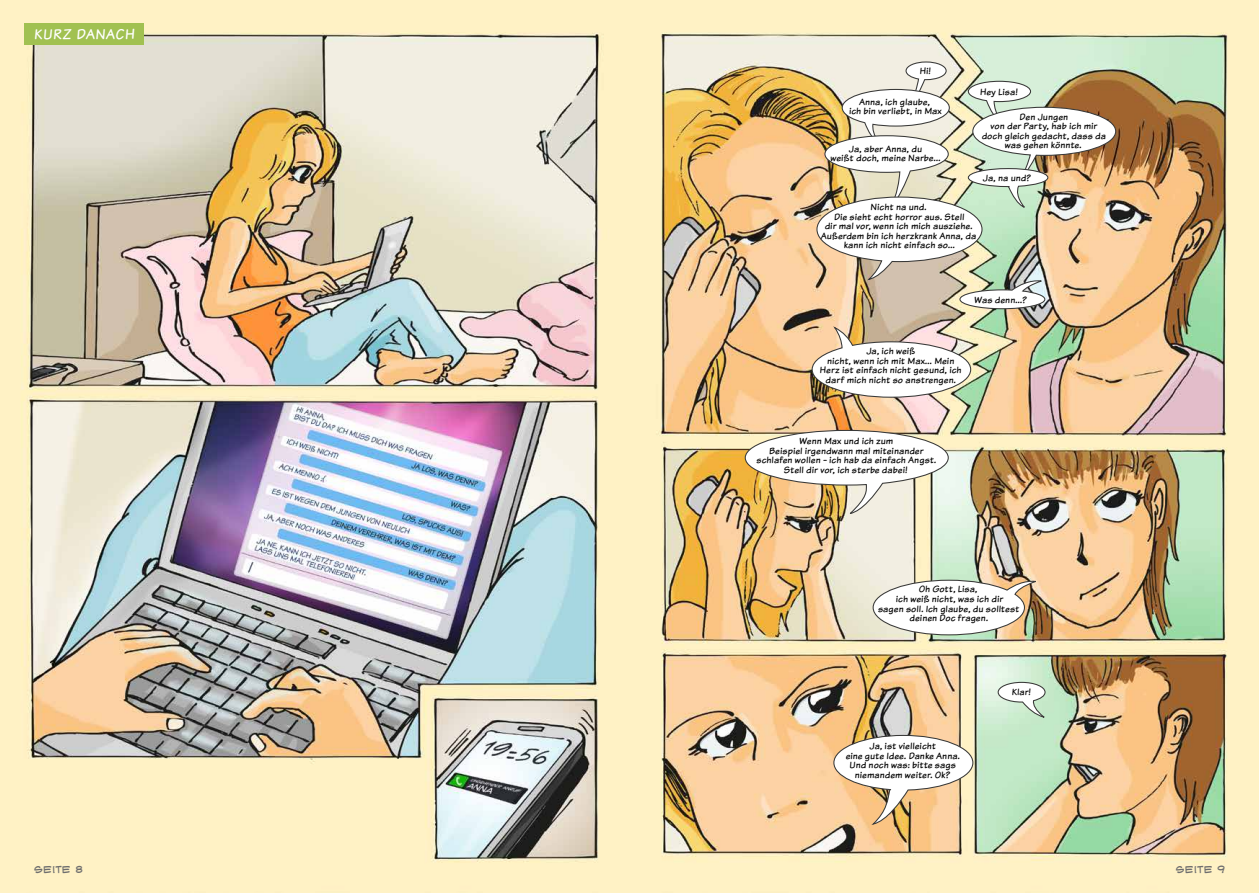
<style>
.page{position:relative;width:1259px;height:893px;background:#fff}
.page>*{position:absolute;margin:0;border:0;box-sizing:border-box;transform-origin:0 0}
.t1{font:14.85px "Komika Text";letter-spacing:.05em;color:#fff}
.t2{font:9.6px/9.6px "Komika Text";letter-spacing:.025em;color:#000;text-align:center}
.t3{font:9.6px "Web Letterer BB";letter-spacing:.04em;color:#6e6e6e}
</style>
<div class="page">
<img style="left:0;top:0;width:1259px;height:893px">
<div style="left:25px;top:23px;width:119px;height:21px;background:#a1c151"></div>
<svg style="left:872px;top:579px;width:168px;height:57px"></svg>
<svg style="left:997px;top:681px;width:52px;height:39px"></svg>
<svg style="left:833px;top:734px;width:141px;height:92px"></svg>
<img style="left:744px;top:429px;width:205px;height:86px">
<img style="left:816px;top:61px;width:300px;height:249px">
<img style="left:811px;top:325px;width:160px;height:73px">
<h1 class="t1" style="left:34px;top:24px;width:101px">KURZ DANACH</h1>
<p class="t3" style="left:34px;top:865px;width:50px">SEITE 8</p>
<p class="t2" style="left:920px;top:66px;width:12px">Hi!</p>
<p class="t2" style="left:849px;top:97px;width:94px">Anna, ich glaube,<br>ich bin verliebt, in Max</p>
<p class="t2" style="left:830px;top:144px;width:112px">Ja, aber Anna, du<br>weißt doch, meine Narbe...</p>
<p class="t2" style="left:980px;top:87px;width:39px">Hey Lisa!</p>
<p class="t2" style="left:981px;top:112px;width:126px">Den Jungen<br>von der Party, hab ich mir doch gleich gedacht, dass da was gehen könnte.</p>
<p class="t2" style="left:983px;top:173px;width:50px">Ja, na und?</p>
<p class="t2" style="left:821px;top:202px;width:157px">Nicht na und.<br>Die sieht echt horror aus. Stell<br>dir mal vor, wenn ich mich ausziehe.<br>Außerdem bin ich herzkrank Anna, da kann ich nicht einfach so...</p>
<p class="t2" style="left:974px;top:295px;width:54px">Was denn...?</p>
<p class="t2" style="left:820px;top:346px;width:143px">Ja, ich weiß<br>nicht, wenn ich mit Max... Mein<br>Herz ist einfach nicht gesund, ich darf mich nicht so anstrengen.</p>
<p class="t2" style="left:756px;top:436px;width:181px">Wenn Max und ich zum<br>Beispiel irgendwann mal miteinander schlafen wollen - ich hab da einfach Angst.<br>Stell dir vor, ich sterbe dabei!</p>
<p class="t2" style="left:878px;top:584px;width:143px">Oh Gott, Lisa,<br>ich weiß nicht, was ich dir<br>sagen soll. Ich glaube, du solltest deinen Doc fragen.</p>
<p class="t2" style="left:845px;top:741px;width:116px">Ja, ist vielleicht<br>eine gute Idee. Danke Anna.<br>Und noch was: bitte sags niemandem weiter. Ok?</p>
<p class="t2" style="left:1011px;top:687px;width:21px">Klar!</p>
<p class="t3" style="left:1175px;top:865px;width:51px">SEITE 9</p>
</div>
